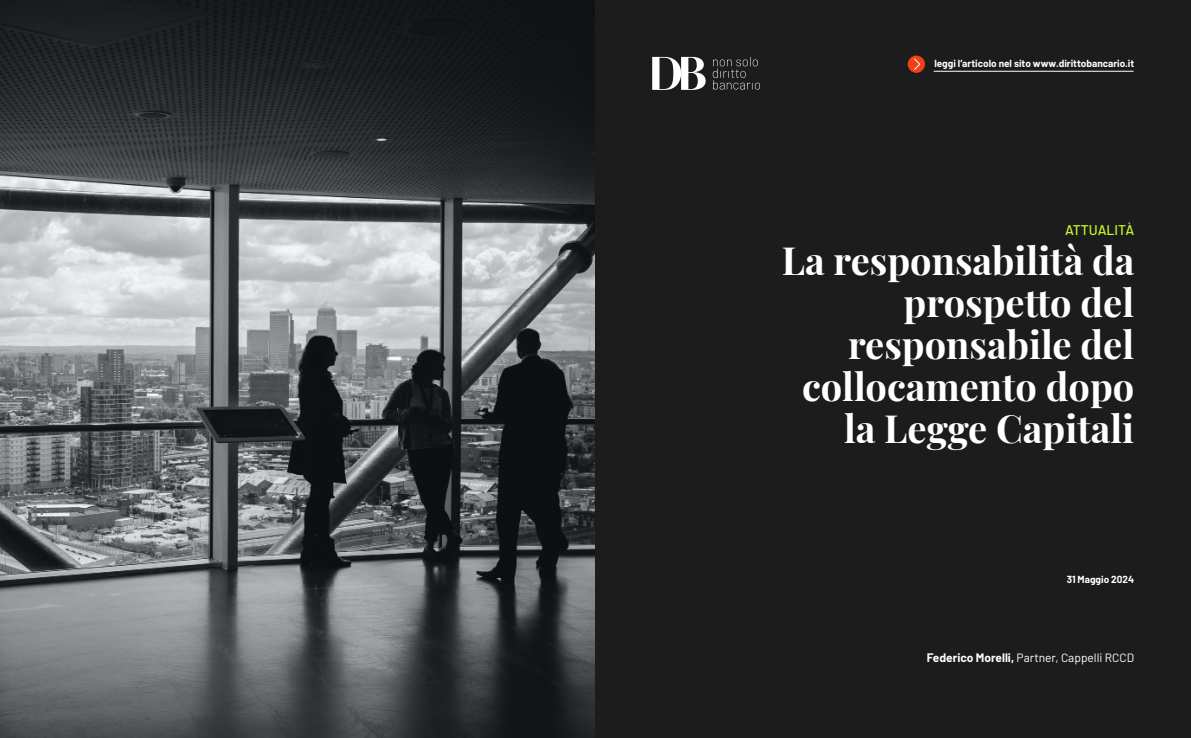
<style>
.page{position:relative;width:1191px;height:738px;background:#fff}
.page>*{position:absolute;margin:0;border:0;box-sizing:border-box;transform-origin:0 0}
.t1{font:700 38px/42px "Playfair Display";color:#fff;text-align:right}
.t2{font:500 14px "Barlow";color:#c9fa30}
.t3{font:12px "Barlow";color:#fff}
.t4{font:700 10px "Barlow";color:#fff}
.s1{font-weight:700}
</style>
<div class="page">
<img style="left:0;top:0;width:595px;height:737px">
<div style="left:595px;top:0;width:596px;height:737px;background:#1c1c1c"></div>
<hr style="left:933px;top:71px;width:200px;height:1px;background:#fff">
<svg style="left:907px;top:55px;width:18px;height:18px"></svg>
<svg style="left:913px;top:58px;width:7px;height:12px"></svg>
<svg style="left:713px;top:57px;width:47px;height:32px"></svg>
<svg style="left:652px;top:57px;width:53px;height:33px"></svg>
<p class="t4" style="left:934px;top:56px;width:201px">leggi l’articolo nel sito www.dirittobancario.it</p>
<p class="t2" style="left:1065px;top:220px;width:71px">ATTUALITÀ</p>
<p class="t1" style="left:782px;top:236px;width:354px">La responsabilità da prospetto del responsabile del collocamento dopo la Legge Capitali</p>
<p class="t4" style="left:1066px;top:571px;width:69px">31 Maggio 2024</p>
<p class="t3" style="left:926px;top:648px;width:209px"><span class="s1">Federico Morelli,</span> Partner, Cappelli RCCD</p>
</div>
